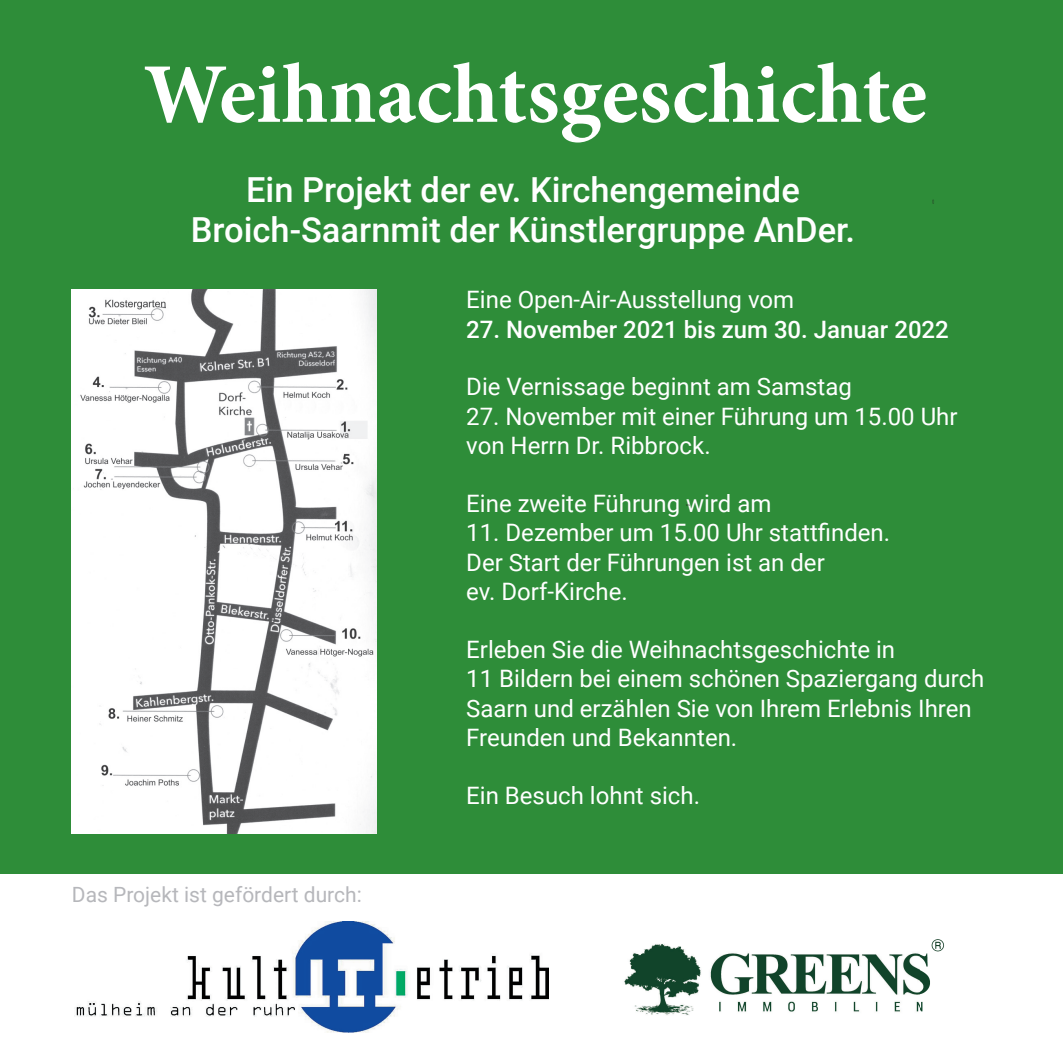
<style>
.page{position:relative;width:1063px;height:1063px;background:#fff}
.page>*{position:absolute;margin:0;border:0;box-sizing:border-box;transform-origin:0 0}
.t1{font:700 85px "Minion Pro";color:#fff}
.t2{font:500 34.5px/39.9px "Roboto";color:#fff;text-align:center}
.t3{font:24px/29.5px "Roboto";color:#fff}
.t4{font:500 24px "Roboto";color:#fff}
.t5{font:21px "Roboto";color:#b6b7bb}
</style>
<div class="page">
<div style="left:0;top:0;width:1063px;height:873px;background:#2e8d39"></div>
<img style="left:75px;top:921px;width:473px;height:112px">
<img style="left:72px;top:289px;width:304px;height:544px">
<img style="left:624px;top:939px;width:320px;height:76px">
<h1 class="t1" style="left:144px;top:35px;width:785px">Weihnachtsgeschichte</h1>
<h2 class="t2" style="left:191px;top:168px;width:666px">Ein Projekt der ev. Kirchengemeinde<br>Broich-Saarnmit der Künstlergruppe AnDer.</h2>
<p class="t5" style="left:72px;top:879px;width:291px">Das Projekt ist gefördert durch:</p>
<p class="t3" style="left:466px;top:284px;width:329px">Eine Open-Air-Ausstellung vom</p>
<p class="t4" style="left:466px;top:312px;width:484px">27. November 2021 bis zum 30. Januar 2022</p>
<p class="t3" style="left:466px;top:371px;width:387px">Die Vernissage beginnt am Samstag</p>
<p class="t3" style="left:466px;top:401px;width:493px">27. November mit einer Führung um 15.00 Uhr von Herrn Dr. Ribbrock.</p>
<p class="t3" style="left:466px;top:488px;width:307px">Eine zweite Führung wird am</p>
<p class="t3" style="left:466px;top:517px;width:425px">11. Dezember um 15.00 Uhr stattfinden.<br>Der Start der Führungen ist an der<br>ev. Dorf-Kirche.</p>
<p class="t3" style="left:466px;top:634px;width:520px">Erleben Sie die Weihnachtsgeschichte in<br>11 Bildern bei einem schönen Spaziergang durch Saarn und erzählen Sie von Ihrem Erlebnis Ihren Freunden und Bekannten.</p>
<p class="t3" style="left:466px;top:780px;width:235px">Ein Besuch lohnt sich.</p>
</div>
